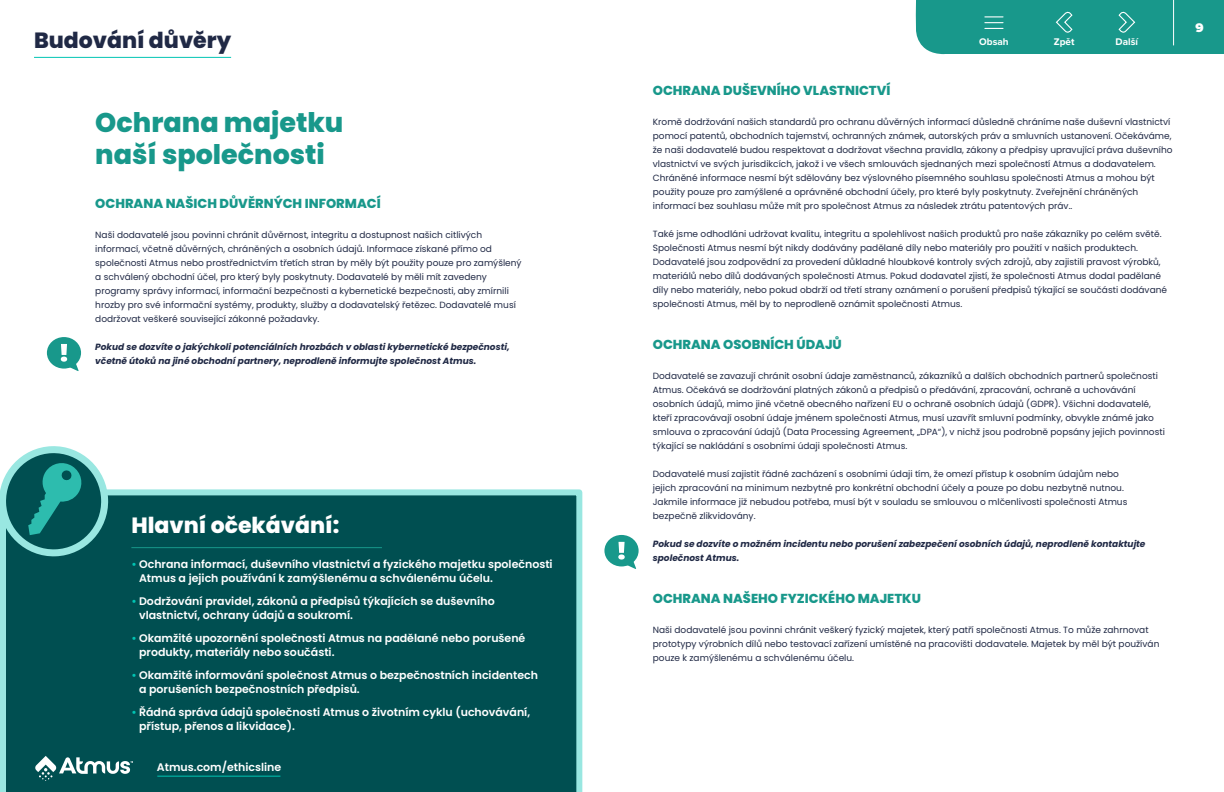
<style>
.page{position:relative;width:1224px;height:792px;background:#fff}
.page>*{position:absolute;margin:0;border:0;box-sizing:border-box;transform-origin:0 0}
.t1{font:800 27px/32px "Poppins";color:#18988b}
.t2{font:800 22px "Poppins";color:#fff}
.t3{font:800 22px "Poppins";color:#202945}
.t4{font:800 13px "Poppins";color:#18988b}
.t5{font:900 13px "Proxima Nova";color:#fff}
.t6{font:600 11px/14px "Poppins";color:#fff}
.t7{font:700 10px "Proxima Nova";color:#fff}
.t8{font:9px/14px "Poppins";color:#202945}
.t9{font:italic 700 9px/14px "Poppins";color:#202945}
.s1{color:#00c4b3}
</style>
<div class="page">
<div style="left:47px;top:337px;width:34px;height:32px;background:#18988b;border-radius:50%"></div>
<svg style="left:61px;top:344px;width:18px;height:27px"></svg>
<div style="left:604px;top:535px;width:35px;height:31px;background:#18988b;border-radius:50%"></div>
<svg style="left:618px;top:542px;width:18px;height:27px"></svg>
<hr style="left:34px;top:57px;width:197px;height:1px;background:#00c4b3">
<div style="left:0;top:489px;width:582px;height:303px;background:#004f51"></div>
<svg style="left:0;top:446px;width:110px;height:114px;background:#3f8e8c"></svg>
<hr style="left:131px;top:547px;width:251px;height:1px;background:#18988b">
<hr style="left:157px;top:776px;width:123px;height:1px;background:#00c4b3">
<svg style="left:35px;top:756px;width:97px;height:25px"></svg>
<div style="left:916px;top:0;width:308px;height:54px;background:#18988b"></div>
<h2 class="t3" style="left:34px;top:27px;width:199px">Budování důvěry</h2>
<h1 class="t1" style="left:95px;top:107px;width:250px">Ochrana majetku naší společnosti</h1>
<h3 class="t4" style="left:95px;top:196px;width:287px">OCHRANA NAŠICH DŮVĚRNÝCH INFORMACÍ</h3>
<p class="t8" style="left:95px;top:228px;width:428px">Naši dodavatelé jsou povinni chránit důvěrnost, integritu a dostupnost našich citlivých informací, včetně důvěrných, chráněných a osobních údajů. Informace získané přímo od společnosti Atmus nebo prostřednictvím třetích stran by měly být použity pouze pro zamýšlený a schválený obchodní účel, pro který byly poskytnuty. Dodavatelé by měli mít zavedeny programy správy informací, informační bezpečnosti a kybernetické bezpečnosti, aby zmírnili hrozby pro své informační systémy, produkty, služby a dodavatelský řetězec. Dodavatelé musí dodržovat veškeré související zákonné požadavky.</p>
<p class="t9" style="left:95px;top:340px;width:416px">Pokud se dozvíte o jakýchkoli potenciálních hrozbách v oblasti kybernetické bezpečnosti, včetně útoků na jiné obchodní partnery, neprodleně informujte společnost Atmus.</p>
<h2 class="t2" style="left:131px;top:513px;width:209px">Hlavní očekávání:</h2>
<p class="t6" style="left:139px;top:557px;width:415px;text-indent:-8px"><span class="s1">•</span> Ochrana informací, duševního vlastnictví a fyzického majetku společnosti<br>Atmus a jejich používání k zamýšlenému a schválenému účelu.</p>
<p class="t6" style="left:139px;top:594px;width:357px;text-indent:-8px"><span class="s1">•</span> Dodržování pravidel, zákonů a předpisů týkajících se duševního vlastnictví, ochrany údajů a soukromí.</p>
<p class="t6" style="left:139px;top:631px;width:388px;text-indent:-8px"><span class="s1">•</span> Okamžité upozornění společnosti Atmus na padělané nebo porušené produkty, materiály nebo součásti.</p>
<p class="t6" style="left:139px;top:668px;width:401px;text-indent:-8px"><span class="s1">•</span> Okamžité informování společnost Atmus o bezpečnostních incidentech a porušeních bezpečnostních předpisů.</p>
<p class="t6" style="left:139px;top:705px;width:393px;text-indent:-8px"><span class="s1">•</span> Řádná správa údajů společnosti Atmus o životním cyklu (uchovávání, přístup, přenos a likvidace).</p>
<p class="t6" style="left:157px;top:760px;width:126px">Atmus.com/ethicsline</p>
<p class="t7" style="left:979px;top:35px;width:31px">Obsah</p>
<p class="t7" style="left:1054px;top:35px;width:22px">Zpět</p>
<p class="t7" style="left:1116px;top:35px;width:24px">Další</p>
<h3 class="t4" style="left:653px;top:83px;width:239px">OCHRANA DUŠEVNÍHO VLASTNICTVÍ</h3>
<p class="t8" style="left:653px;top:115px;width:521px">Kromě dodržování našich standardů pro ochranu důvěrných informací důsledně chráníme naše duševní vlastnictví pomocí patentů, obchodních tajemství, ochranných známek, autorských práv a smluvních ustanovení. Očekáváme, že naši dodavatelé budou respektovat a dodržovat všechna pravidla, zákony a předpisy upravující práva duševního vlastnictví ve svých jurisdikcích, jakož i ve všech smlouvách sjednaných mezi společností Atmus a dodavatelem.<br>Chráněné informace nesmí být sdělovány bez výslovného písemného souhlasu společnosti Atmus a mohou být použity pouze pro zamýšlené a oprávněné obchodní účely, pro které byly poskytnuty. Zveřejnění chráněných informací bez souhlasu může mít pro společnost Atmus za následek ztrátu patentových práv..</p>
<p class="t8" style="left:653px;top:227px;width:516px">Také jsme odhodláni udržovat kvalitu, integritu a spolehlivost našich produktů pro naše zákazníky po celém světě.<br>Společnosti Atmus nesmí být nikdy dodávány padělané díly nebo materiály pro použití v našich produktech.<br>Dodavatelé jsou zodpovědní za provedení důkladné hloubkové kontroly svých zdrojů, aby zajistili pravost výrobků, materiálů nebo dílů dodávaných společnosti Atmus. Pokud dodavatel zjistí, že společnosti Atmus dodal padělané díly nebo materiály, nebo pokud obdrží od třetí strany oznámení o porušení předpisů týkající se součásti dodávané společnosti Atmus, měl by to neprodleně oznámit společnosti Atmus.</p>
<h3 class="t4" style="left:653px;top:337px;width:191px">OCHRANA OSOBNÍCH ÚDAJŮ</h3>
<p class="t8" style="left:653px;top:369px;width:514px">Dodavatelé se zavazují chránit osobní údaje zaměstnanců, zákazníků a dalších obchodních partnerů společnosti Atmus. Očekává se dodržování platných zákonů a předpisů o předávání, zpracování, ochraně a uchovávání osobních údajů, mimo jiné včetně obecného nařízení EU o ochraně osobních údajů (GDPR). Všichni dodavatelé, kteří zpracovávají osobní údaje jménem společnosti Atmus, musí uzavřít smluvní podmínky, obvykle známé jako smlouva o zpracování údajů (Data Processing Agreement, „DPA“), v nichž jsou podrobně popsány jejich povinnosti týkající se nakládání s osobními údaji společnosti Atmus.</p>
<p class="t8" style="left:653px;top:467px;width:476px">Dodavatelé musí zajistit řádné zacházení s osobními údaji tím, že omezí přístup k osobním údajům nebo jejich zpracování na minimum nezbytné pro konkrétní obchodní účely a pouze po dobu nezbytně nutnou.<br>Jakmile informace již nebudou potřeba, musí být v souladu se smlouvou o mlčenlivosti společnosti Atmus bezpečně zlikvidovány.</p>
<p class="t9" style="left:653px;top:537px;width:494px">Pokud se dozvíte o možném incidentu nebo porušení zabezpečení osobních údajů, neprodleně kontaktujte společnost Atmus.</p>
<h3 class="t4" style="left:653px;top:591px;width:270px">OCHRANA NAŠEHO FYZICKÉHO MAJETKU</h3>
<p class="t8" style="left:653px;top:623px;width:508px">Naši dodavatelé jsou povinni chránit veškerý fyzický majetek, který patří společnosti Atmus. To může zahrnovat prototypy výrobních dílů nebo testovací zařízení umístěné na pracovišti dodavatele. Majetek by měl být používán pouze k zamýšlenému a schválenému účelu.</p>
<h3 class="t5" style="left:1195px;top:18px;width:10px">9</h3>
</div>
